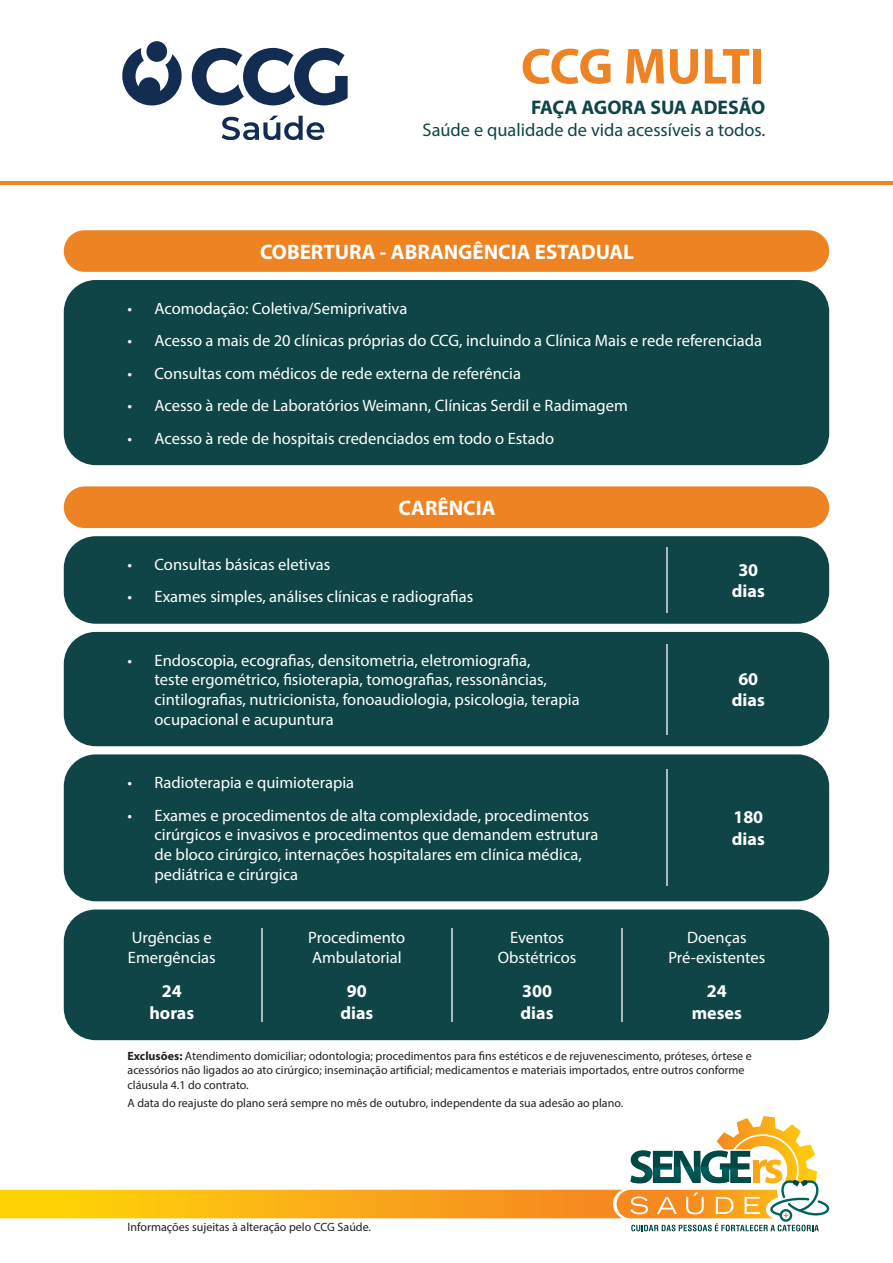
<style>
.page{position:relative;width:893px;height:1263px;background:#fff}
.page>*{position:absolute;margin:0;border:0;box-sizing:border-box;transform-origin:0 0}
.t1{font:700 51px "Myriad Pro";letter-spacing:-.015em;color:#ed8322}
.t2{font:700 21px "Myriad Pro";color:#fff}
.t3{font:700 19.8px "Myriad Pro";color:#0f4546}
.t4{font:18.3px "Myriad Pro";color:#0f4546}
.t5{font:700 18px/21.6px "Myriad Pro";color:#fff;text-align:center}
.t6{font:16.5px/19.8px "Myriad Pro";color:#fff}
.t7{font:12px/14.4px "Myriad Pro";color:#231f20}
.s1{font-weight:700}
</style>
<div class="page">
<svg style="left:0;top:1116px;width:829px;height:115px"></svg>
<hr style="left:0;top:181px;width:893px;height:4px;background:#ed8322">
<div style="left:64px;top:486px;width:765px;height:42px;background:#ed8322;border-radius:21px"></div>
<div style="left:64px;top:230px;width:765px;height:42px;background:#ed8322;border-radius:21px"></div>
<svg style="left:192px;top:48px;width:156px;height:57px"></svg>
<svg style="left:122px;top:41px;width:60px;height:64px"></svg>
<svg style="left:222px;top:116px;width:102px;height:24px"></svg>
<div style="left:64px;top:280px;width:765px;height:185px;background:#0f4546;border-radius:32px"></div>
<div style="left:64px;top:536px;width:765px;height:88px;background:#0f4546;border-radius:32px"></div>
<hr style="left:667px;top:547px;width:1px;height:66px;background:#b0b9bb">
<div style="left:64px;top:632px;width:765px;height:114px;background:#0f4546;border-radius:32px"></div>
<hr style="left:667px;top:644px;width:1px;height:90px;background:#b0b9bb">
<div style="left:64px;top:754px;width:765px;height:147px;background:#0f4546;border-radius:32px"></div>
<hr style="left:667px;top:769px;width:1px;height:117px;background:#b0b9bb">
<div style="left:64px;top:909px;width:765px;height:131px;background:#0f4546;border-radius:32px"></div>
<hr style="left:261px;top:928px;width:2px;height:93px;background:#b0b9bb">
<hr style="left:451px;top:928px;width:1px;height:93px;background:#b0b9bb">
<hr style="left:622px;top:928px;width:1px;height:93px;background:#b0b9bb">
<p class="t1" style="left:521px;top:33px;width:245px">CCG MULTI</p>
<p class="t3" style="left:531px;top:95px;width:236px">FAÇA AGORA SUA ADESÃO</p>
<p class="t4" style="left:423px;top:119px;width:344px">Saúde e qualidade de vida acessíveis a todos.</p>
<p class="t2" style="left:260px;top:238px;width:375px">COBERTURA - ABRANGÊNCIA ESTADUAL</p>
<p class="t6" style="left:128px;top:298px;width:281px">• Acomodação: Coletiva/Semiprivativa</p>
<p class="t6" style="left:128px;top:330px;width:636px">• Acesso a mais de 20 clínicas próprias do CCG, incluindo a Clínica Mais e rede referenciada</p>
<p class="t6" style="left:128px;top:363px;width:395px">• Consultas com médicos de rede externa de referência</p>
<p class="t6" style="left:128px;top:396px;width:502px">• Acesso à rede de Laboratórios Weimann, Clínicas Serdil e Radimagem</p>
<p class="t6" style="left:128px;top:428px;width:428px">• Acesso à rede de hospitais credenciados em todo o Estado</p>
<p class="t2" style="left:399px;top:494px;width:98px">CARÊNCIA</p>
<p class="t6" style="left:128px;top:554px;width:204px">• Consultas básicas eletivas</p>
<p class="t6" style="left:128px;top:587px;width:347px">• Exames simples, análises clínicas e radiografias</p>
<p class="t6" style="left:155px;top:650px;width:427px;text-indent:-27px">• Endoscopia, ecografias, densitometria, eletromiografia,<br>teste ergométrico, fisioterapia, tomografias, ressonâncias, cintilografias, nutricionista, fonoaudiologia, psicologia, terapia ocupacional e acupuntura</p>
<p class="t5" style="left:732px;top:558px;width:34px">30 dias</p>
<p class="t5" style="left:732px;top:667px;width:34px">60 dias</p>
<p class="t6" style="left:128px;top:772px;width:228px">• Radioterapia e quimioterapia</p>
<p class="t6" style="left:155px;top:805px;width:445px;text-indent:-27px">• Exames e procedimentos de alta complexidade, procedimentos cirúrgicos e invasivos e procedimentos que demandem estrutura de bloco cirúrgico, internações hospitalares em clínica médica, pediátrica e cirúrgica</p>
<p class="t5" style="left:732px;top:806px;width:34px;text-align:left">180 dias</p>
<p class="t6" style="left:128px;top:927px;width:89px">Urgências e<br>Emergências</p>
<p class="t5" style="left:149px;top:980px;width:46px">24 horas</p>
<p class="t6" style="left:308px;top:927px;width:99px">Procedimento<br>Ambulatorial</p>
<p class="t5" style="left:340px;top:980px;width:34px">90 dias</p>
<p class="t6" style="left:498px;top:927px;width:80px;text-align:center">Eventos<br>Obstétricos</p>
<p class="t5" style="left:521px;top:980px;width:34px;text-align:left">300 dias</p>
<p class="t6" style="left:668px;top:927px;width:98px;text-align:center">Doenças<br>Pré-existentes</p>
<p class="t5" style="left:692px;top:980px;width:52px">24 meses</p>
<p class="t7" style="left:128px;top:1048px;width:626px"><span class="s1">Exclusões:</span> Atendimento domiciliar; odontologia; procedimentos para fins estéticos e de rejuvenescimento, próteses, órtese e acessórios não ligados ao ato cirúrgico; inseminação artificial; medicamentos e materiais importados, entre outros conforme cláusula 4.1 do contrato.</p>
<p class="t7" style="left:128px;top:1096px;width:497px">A data do reajuste do plano será sempre no mês de outubro, independente da sua adesão ao plano.</p>
<p class="t7" style="left:128px;top:1220px;width:245px">Informações sujeitas à alteração pelo CCG Saúde.</p>
</div>
